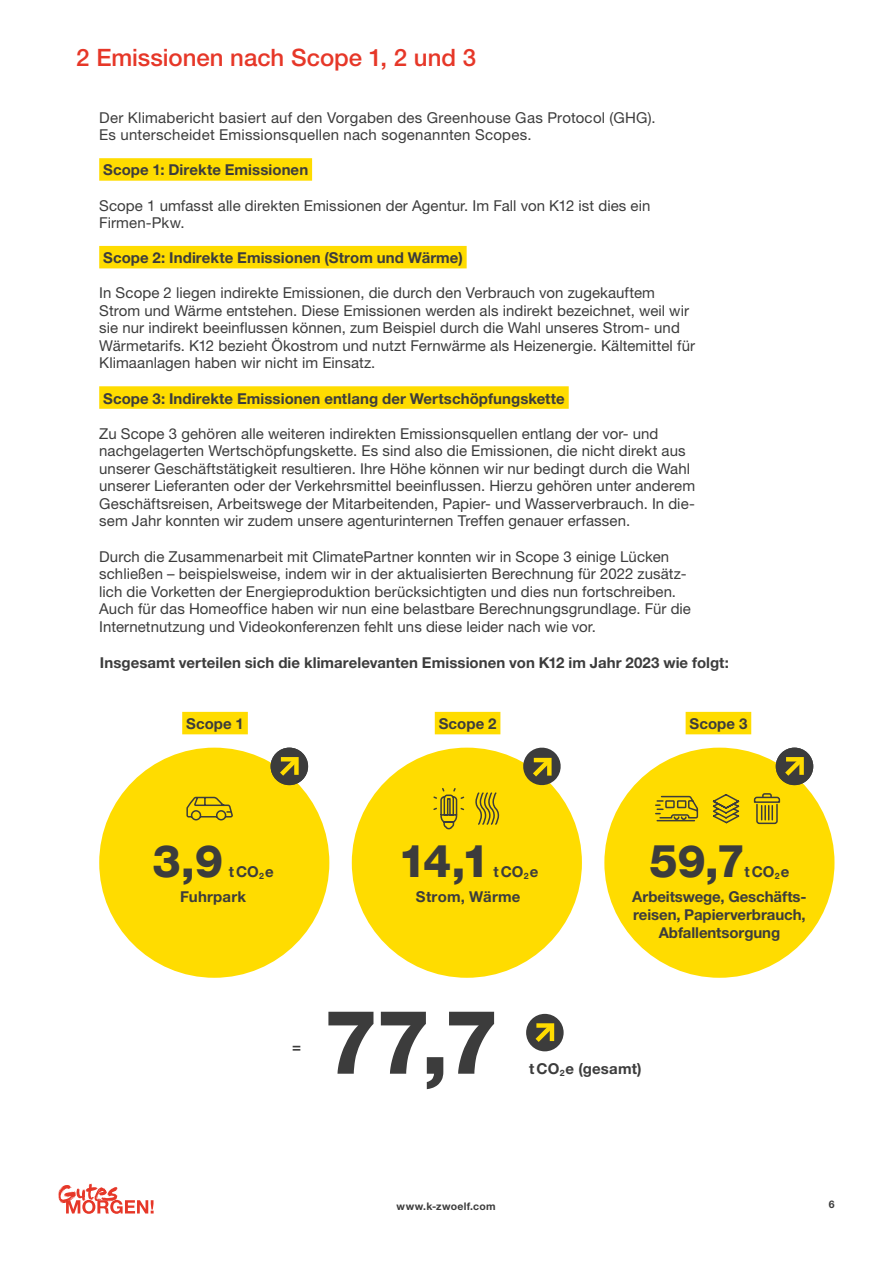
<style>
.page{position:relative;width:893px;height:1263px;background:#fff}
.page>*{position:absolute;margin:0;border:0;box-sizing:border-box;transform-origin:0 0}
.t1{font:800 88.95px "Helvetica Neue LT Com";color:#3c3c3c}
.t2{font:800 45px "Helvetica Neue LT Com";color:#3c3c3c}
.t3{font:500 24px "Helvetica Neue LT Std";color:#e63728}
.t4{font:15px/17.5px "Helvetica Neue LT Std";letter-spacing:.005em;color:#3c3c3c}
.t5{font:700 15px/25.5px "Helvetica Neue LT Std";letter-spacing:.005em;color:#3c3c3c}
.t6{font:700 10.5px "Helvetica Neue LT Std";letter-spacing:.025em;color:#3c3c3c}
</style>
<div class="page">
<svg style="left:58px;top:1183px;width:96px;height:31px"></svg>
<div style="left:99px;top:158px;width:213px;height:23px;background:#ffdc00"></div>
<div style="left:99px;top:246px;width:368px;height:22px;background:#ffdc00"></div>
<div style="left:99px;top:386px;width:470px;height:23px;background:#ffdc00"></div>
<div style="left:99px;top:748px;width:230px;height:230px;background:#ffdc00;border-radius:50%"></div>
<div style="left:604px;top:748px;width:230px;height:230px;background:#ffdc00;border-radius:50%"></div>
<div style="left:352px;top:748px;width:230px;height:230px;background:#ffdc00;border-radius:50%"></div>
<svg style="left:753px;top:793px;width:28px;height:32px"></svg>
<svg style="left:712px;top:794px;width:28px;height:30px"></svg>
<svg style="left:656px;top:795px;width:43px;height:26px"></svg>
<svg style="left:186px;top:796px;width:47px;height:25px"></svg>
<svg style="left:433px;top:788px;width:32px;height:42px"></svg>
<div style="left:182px;top:712px;width:66px;height:22px;background:#ffdc00"></div>
<div style="left:435px;top:712px;width:65px;height:22px;background:#ffdc00"></div>
<div style="left:686px;top:712px;width:65px;height:22px;background:#ffdc00"></div>
<svg style="left:475px;top:792px;width:25px;height:33px"></svg>
<div style="left:271px;top:748px;width:37px;height:37px;background:#3c3c3c;border-radius:50%"></div>
<svg style="left:275px;top:752px;width:24px;height:28px"></svg>
<svg style="left:521px;top:747px;width:40px;height:40px"></svg>
<div style="left:776px;top:748px;width:37px;height:37px;background:#3c3c3c;border-radius:50%"></div>
<svg style="left:780px;top:752px;width:24px;height:28px"></svg>
<div style="left:526px;top:1014px;width:38px;height:37px;background:#3c3c3c;border-radius:50%"></div>
<svg style="left:531px;top:1019px;width:27px;height:28px"></svg>
<h3 class="t3" style="left:76px;top:43px;width:401px">2 Emissionen nach Scope 1, 2 und 3</h3>
<p class="t4" style="left:99px;top:108px;width:558px">Der Klimabericht basiert auf den Vorgaben des Greenhouse Gas Protocol (GHG).<br>Es unterscheidet Emissionsquellen nach sogenannten Scopes.</p>
<p class="t5" style="left:103px;top:157px;width:206px">Scope 1: Direkte Emissionen</p>
<p class="t4" style="left:99px;top:196px;width:553px">Scope 1 umfasst alle direkten Emissionen der Agentur. Im Fall von K12 ist dies ein<br>Firmen-Pkw.</p>
<p class="t5" style="left:103px;top:245px;width:361px">Scope 2: Indirekte Emissionen (Strom und Wärme)</p>
<p class="t4" style="left:99px;top:284px;width:597px">In Scope 2 liegen indirekte Emissionen, die durch den Verbrauch von zugekauftem Strom und Wärme entstehen. Diese Emissionen werden als indirekt bezeichnet, weil wir sie nur indirekt beeinflussen können, zum Beispiel durch die Wahl unseres Strom- und Wärmetarifs. K12 bezieht Ökostrom und nutzt Fernwärme als Heizenergie. Kältemittel für Klimaanlagen haben wir nicht im Einsatz.</p>
<p class="t5" style="left:103px;top:385px;width:463px">Scope 3: Indirekte Emissionen entlang der Wertschöpfungskette</p>
<p class="t4" style="left:99px;top:424px;width:597px">Zu Scope 3 gehören alle weiteren indirekten Emissionsquellen entlang der vor- und nachgelagerten Wertschöpfungskette. Es sind also die Emissionen, die nicht direkt aus unserer Geschäftstätigkeit resultieren. Ihre Höhe können wir nur bedingt durch die Wahl unserer Lieferanten oder der Verkehrsmittel beeinflussen. Hierzu gehören unter anderem Geschäftsreisen, Arbeitswege der Mitarbeitenden, Papier- und Wasserverbrauch. In die&shy;sem Jahr konnten wir zudem unsere agenturinternen Treffen genauer erfassen.</p>
<p class="t4" style="left:99px;top:547px;width:593px">Durch die Zusammenarbeit mit ClimatePartner konnten wir in Scope 3 einige Lücken schließen – beispielsweise, indem wir in der aktualisierten Berechnung für 2022 zusätz&shy;lich die Vorketten der Energieproduktion berücksichtigten und dies nun fortschreiben.<br>Auch für das Homeoffice haben wir nun eine belastbare Berechnungsgrundlage. Für die Internetnutzung und Videokonferenzen fehlt uns diese leider nach wie vor.</p>
<p class="t5" style="left:100px;top:650px;width:630px">Insgesamt verteilen sich die klimarelevanten Emissionen von K12 im Jahr 2023 wie folgt:</p>
<p class="t5" style="left:186px;top:711px;width:59px">Scope 1</p>
<p class="t5" style="left:439px;top:711px;width:59px">Scope 2</p>
<p class="t5" style="left:690px;top:711px;width:59px">Scope 3</p>
<h2 class="t2" style="left:152px;top:834px;width:72px">3,9</h2>
<p class="t5" style="left:180px;top:858px;width:95px;text-indent:49px">tCO<sub>2</sub>e<br>Fuhrpark</p>
<h2 class="t2" style="left:398px;top:834px;width:93px">14,1</h2>
<p class="t5" style="left:416px;top:858px;width:124px;text-indent:78px">tCO<sub>2</sub>e<br>Strom, Wärme</p>
<h2 class="t2" style="left:649px;top:834px;width:97px">59,7</h2>
<p class="t5" style="left:632px;top:858px;width:176px;text-indent:112px">tCO<sub>2</sub>e<br>Arbeitswege, Geschäfts-</p>
<p class="t5" style="left:633px;top:905px;width:174px;line-height:18px;text-align:center">reisen, Papierverbrauch,<br>Abfallentsorgung</p>
<p class="t5" style="left:292px;top:1034px;width:10px">=</p>
<h1 class="t1" style="left:323px;top:989px;width:178px">77,7</h1>
<p class="t5" style="left:529px;top:1055px;width:114px">tCO<sub>2</sub>e (gesamt)</p>
<p class="t6" style="left:397px;top:1200px;width:101px">www.k-zwoelf.com</p>
<p class="t6" style="left:829px;top:1198px;width:7px">6</p>
</div>
